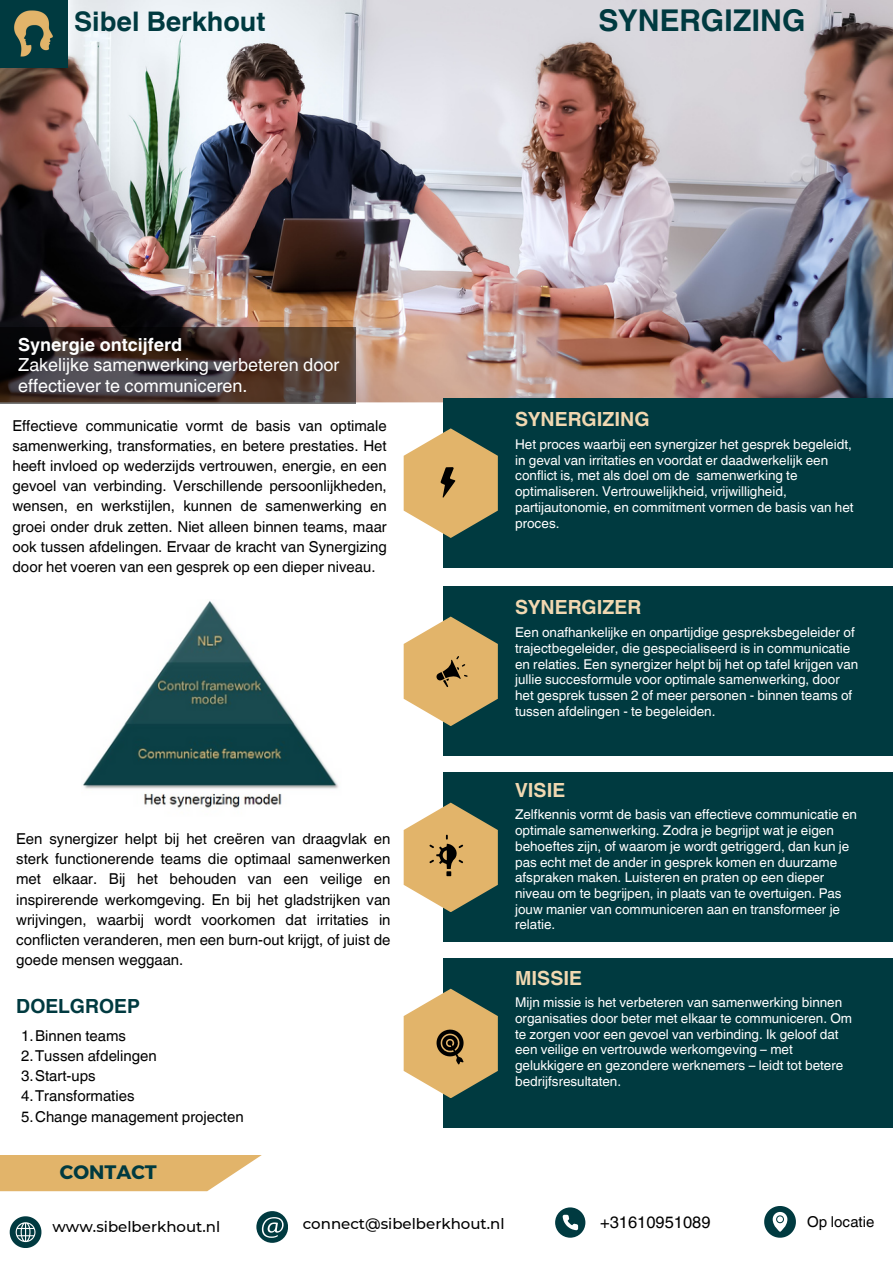
<style>
.page{position:relative;width:893px;height:1264px;background:#fff}
.page>*{position:absolute;margin:0;border:0;box-sizing:border-box;transform-origin:0 0}
.t1{font:700 30px "Helvetica World";color:#003a40}
.t2{font:700 27px "Helvetica World";color:#003a40}
.t3{font:700 19.5px "Helvetica World";color:#f1d8b1}
.t4{font:700 19.5px "Helvetica World";color:#003a40}
.t5{font:700 19.5px "Montserrat";color:#003a40}
.t6{font:18px/20.2px "Helvetica World";color:#fff}
.t7{font:700 18px "Helvetica World";color:#fff}
.t8{font:16.5px "Helvetica World";color:#000}
.t9{font:15px/20.2px "Helvetica World";color:#000;text-align:justify}
.t10{font:500 15px "Montserrat";color:#000}
.t11{font:13.5px/15.8px "Helvetica World";color:#fff}
</style>
<div class="page">
<img style="left:0;top:0;width:892px;height:402px">
<div style="left:443px;top:587px;width:449px;height:169px;background:#003a40"></div>
<div style="left:443px;top:773px;width:449px;height:168px;background:#003a40"></div>
<div style="left:443px;top:958px;width:449px;height:169px;background:#003a40"></div>
<svg style="left:10px;top:1216px;width:31px;height:31px"></svg>
<svg style="left:256px;top:1211px;width:32px;height:31px"></svg>
<svg style="left:764px;top:1206px;width:31px;height:31px"></svg>
<div style="left:0;top:1154px;width:262px;height:37px;background:#e2b46a"></div>
<svg style="left:0;top:327px;width:356px;height:76px;background:#41322e"></svg>
<svg style="left:403px;top:988px;width:95px;height:110px"></svg>
<svg style="left:403px;top:802px;width:95px;height:110px"></svg>
<img style="left:0;top:0;width:67px;height:67px">
<div style="left:443px;top:398px;width:449px;height:169px;background:#003a40"></div>
<svg style="left:555px;top:1207px;width:30px;height:30px"></svg>
<svg style="left:403px;top:428px;width:95px;height:110px"></svg>
<img style="left:83px;top:601px;width:256px;height:207px">
<svg style="left:403px;top:616px;width:95px;height:110px"></svg>
<p class="t2" style="left:74px;top:-1px;width:193px">Sibel Berkhout</p>
<p class="t1" style="left:598px;top:-4px;width:209px">SYNERGIZING</p>
<p class="t7" style="left:18px;top:330px;width:166px">Synergie ontcijferd</p>
<p class="t6" style="left:18px;top:355px;width:323px">Zakelijke samenwerking verbeteren door effectiever te communiceren.</p>
<p class="t9" style="left:12px;top:415px;width:376px">Effectieve communicatie vormt de basis van optimale samenwerking, transformaties, en betere prestaties. Het heeft invloed op wederzijds vertrouwen, energie, en een gevoel van verbinding. Verschillende persoonlijkheden, wensen, en werkstijlen, kunnen de samenwerking en groei onder druk zetten. Niet alleen binnen teams, maar ook tussen afdelingen. Ervaar de kracht van Synergizing door het voeren van een gesprek op een dieper niveau.</p>
<p class="t3" style="left:515px;top:403px;width:136px">SYNERGIZING</p>
<p class="t11" style="left:515px;top:436px;width:340px">Het proces waarbij een synergizer het gesprek begeleidt, in geval van irritaties en voordat er daadwerkelijk een conflict is, met als doel om de samenwerking te optimaliseren. Vertrouwelijkheid, vrijwilligheid, partijautonomie, en commitment vormen de basis van het proces.</p>
<p class="t3" style="left:515px;top:591px;width:128px">SYNERGIZER</p>
<p class="t11" style="left:515px;top:624px;width:344px">Een onafhankelijke en onpartijdige gespreksbegeleider of trajectbegeleider, die gespecialiseerd is in communicatie en relaties. Een synergizer helpt bij het op tafel krijgen van jullie succesformule voor optimale samenwerking, door het gesprek tussen 2 of meer personen - binnen teams of tussen afdelingen - te begeleiden.</p>
<p class="t9" style="left:16px;top:828px;width:376px">Een synergizer helpt bij het creëren van draagvlak en sterk functionerende teams die optimaal samenwerken met elkaar. Bij het behouden van een veilige en inspirerende werkomgeving. En bij het gladstrijken van wrijvingen, waarbij wordt voorkomen dat irritaties in conflicten veranderen, men een burn-out krijgt, of juist de goede mensen weggaan.</p>
<p class="t4" style="left:16px;top:990px;width:125px">DOELGROEP</p>
<p class="t9" style="left:21px;top:1025px;width:106px">1.Binnen teams</p>
<p class="t9" style="left:21px;top:1045px;width:137px">2.Tussen afdelingen</p>
<p class="t9" style="left:21px;top:1065px;width:76px">3.Start-ups</p>
<p class="t9" style="left:21px;top:1086px;width:115px">4.Transformaties</p>
<p class="t9" style="left:21px;top:1106px;width:224px">5.Change management projecten</p>
<p class="t3" style="left:515px;top:773px;width:52px">VISIE</p>
<p class="t11" style="left:515px;top:806px;width:343px">Zelfkennis vormt de basis van effectieve communicatie en optimale samenwerking. Zodra je begrijpt wat je eigen behoeftes zijn, of waarom je wordt getriggerd, dan kun je pas echt met de ander in gesprek komen en duurzame afspraken maken. Luisteren en praten op een dieper niveau om te begrijpen, in plaats van te overtuigen. Pas jouw manier van communiceren aan en transformeer je relatie.</p>
<p class="t3" style="left:515px;top:961px;width:68px">MISSIE</p>
<p class="t11" style="left:515px;top:994px;width:338px">Mijn missie is het verbeteren van samenwerking binnen organisaties door beter met elkaar te communiceren. Om te zorgen voor een gevoel van verbinding. Ik geloof dat een veilige en vertrouwde werkomgeving – met gelukkigere en gezondere werknemers – leidt tot betere bedrijfsresultaten.</p>
<p class="t5" style="left:60px;top:1159px;width:98px">CONTACT</p>
<p class="t10" style="left:52px;top:1217px;width:169px">www.sibelberkhout.nl</p>
<p class="t10" style="left:303px;top:1214px;width:203px">connect@sibelberkhout.nl</p>
<p class="t8" style="left:600px;top:1212px;width:112px">+31610951089</p>
<p class="t9" style="left:807px;top:1211px;width:69px">Op locatie</p>
</div>
